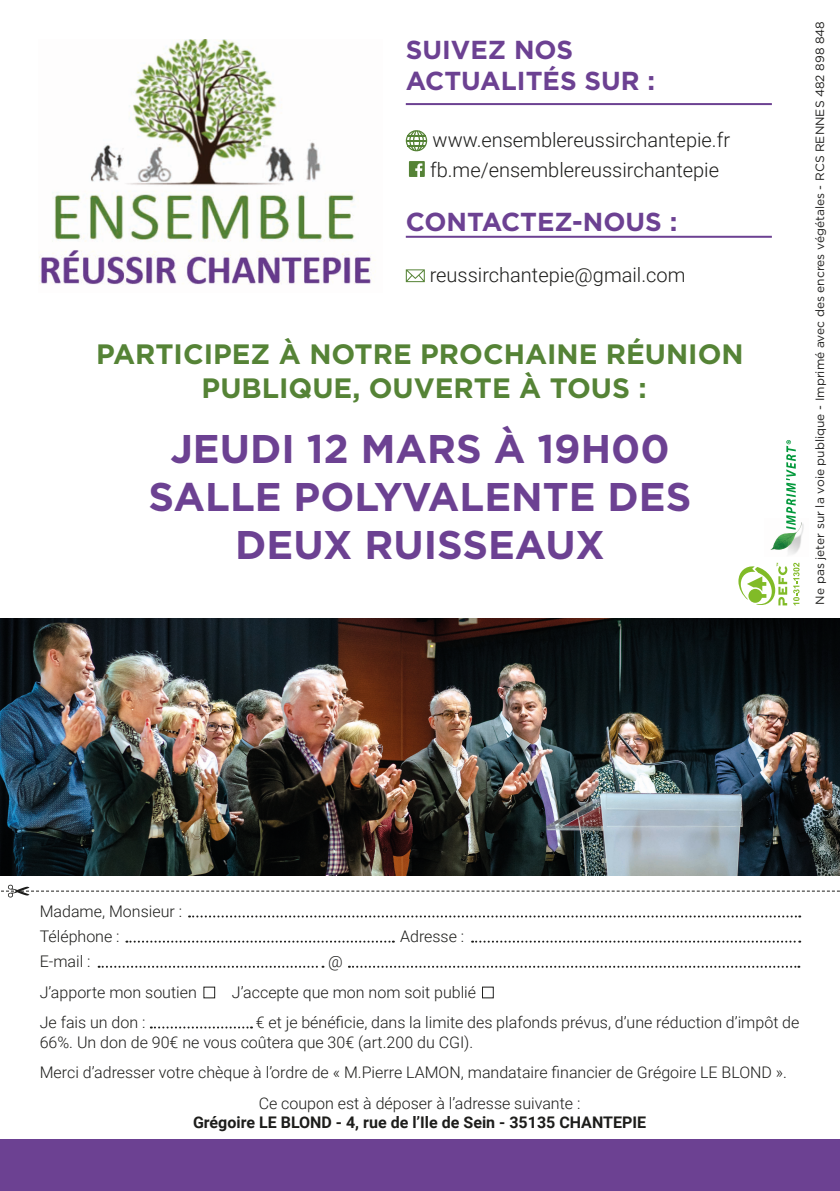
<style>
.page{position:relative;width:840px;height:1191px;background:#fff}
.page>*{position:absolute;margin:0;border:0;box-sizing:border-box;transform-origin:0 0}
.t1{font:700 40px/48px "Gotham";color:#6c4192;text-align:center}
.t2{font:700 28px/33.6px "Gotham";color:#558336;text-align:center}
.t3{font:700 26px/31.2px "Gotham";color:#6c4192}
.t4{font:300 20px/29.6px "Roboto";color:#1d1d1b}
.t5{font:300 16px/24.8px "Roboto";color:#1d1d1b}
.t6{font:700 16px "Roboto";color:#1d1d1b}
.t7{font:12px "Gotham";color:#1d1d1b}
</style>
<div class="page">
<img style="left:39px;top:40px;width:335px;height:245px">
<svg style="left:405px;top:130px;width:22px;height:21px"></svg>
<svg style="left:405px;top:269px;width:19px;height:13px"></svg>
<hr style="left:405px;top:103px;width:366px;height:2px;background:#6c4192">
<hr style="left:405px;top:236px;width:366px;height:2px;background:#6c4192">
<svg style="left:408px;top:161px;width:16px;height:16px"></svg>
<div style="left:0;top:1139px;width:839px;height:52px;background:#6c4192"></div>
<img style="left:0;top:618px;width:839px;height:257px">
<img style="left:770px;top:520px;width:34px;height:34px">
<svg style="left:785px;top:440px;width:10px;height:90px"></svg>
<svg style="left:738px;top:563px;width:48px;height:42px"></svg>
<svg style="left:793px;top:563px;width:6px;height:42px"></svg>
<svg style="left:1px;top:884px;width:838px;height:13px"></svg>
<svg style="left:189px;top:915px;width:610px;height:2px"></svg>
<svg style="left:126px;top:940px;width:267px;height:2px"></svg>
<svg style="left:99px;top:965px;width:224px;height:2px"></svg>
<svg style="left:151px;top:1026px;width:101px;height:2px"></svg>
<svg style="left:472px;top:940px;width:327px;height:2px"></svg>
<svg style="left:349px;top:965px;width:450px;height:2px"></svg>
<div style="left:203px;top:986px;width:12px;height:12px;border:1px solid #1d1d1b"></div>
<div style="left:481px;top:986px;width:12px;height:12px;border:1px solid #1d1d1b"></div>
<h3 class="t3" style="left:405px;top:33px;width:251px">SUIVEZ NOS<br>ACTUALITÉS SUR :</h3>
<p class="t4" style="left:430px;top:124px;width:301px">www.ensemblereussirchantepie.fr fb.me/ensemblereussirchantepie</p>
<h3 class="t3" style="left:405px;top:205px;width:273px">CONTACTEZ-NOUS :</h3>
<p class="t4" style="left:429px;top:259px;width:257px">reussirchantepie@gmail.com</p>
<h2 class="t2" style="left:96px;top:337px;width:648px">PARTICIPEZ À NOTRE PROCHAINE RÉUNION<br>PUBLIQUE, OUVERTE À TOUS :</h2>
<h1 class="t1" style="left:148px;top:424px;width:544px">JEUDI 12 MARS À 19H00<br>SALLE POLYVALENTE DES<br>DEUX RUISSEAUX</h1>
<p class="t7" style="left:811px;top:604px;width:585px;rotate:-90deg">Ne pas jeter sur la voie publique - Imprimé avec des encres végétales - RCS RENNES 482 898 848</p>
<p class="t5" style="left:40px;top:898px;width:144px">Madame, Monsieur :<br>Téléphone :</p>
<p class="t5" style="left:400px;top:923px;width:66px">Adresse :</p>
<p class="t5" style="left:40px;top:948px;width:52px">E-mail :</p>
<p class="t5" style="left:328px;top:948px;width:16px">@</p>
<p class="t5" style="left:40px;top:979px;width:159px">J’apporte mon soutien</p>
<p class="t5" style="left:232px;top:979px;width:245px">J’accepte que mon nom soit publié</p>
<p class="t5" style="left:40px;top:1009px;width:107px">Je fais un don :</p>
<p class="t5" style="left:40px;top:1012px;width:760px;line-height:19.2px;text-indent:216px">€ et je bénéficie, dans la limite des plafonds prévus, d’une réduction d’impôt de<br>66%. Un don de 90€ ne vous coûtera que 30€ (art.200 du CGI).</p>
<p class="t5" style="left:258px;top:1056px;width:529px;line-height:30.6px;text-indent:-219px">Merci d’adresser votre chèque à l’ordre de « M.Pierre LAMON, mandataire financier de Grégoire LE BLOND ».<br>Ce coupon est à déposer à l’adresse suivante :</p>
<p class="t6" style="left:193px;top:1111px;width:454px">Grégoire LE BLOND - 4, rue de l’Ile de Sein - 35135 CHANTEPIE</p>
</div>
